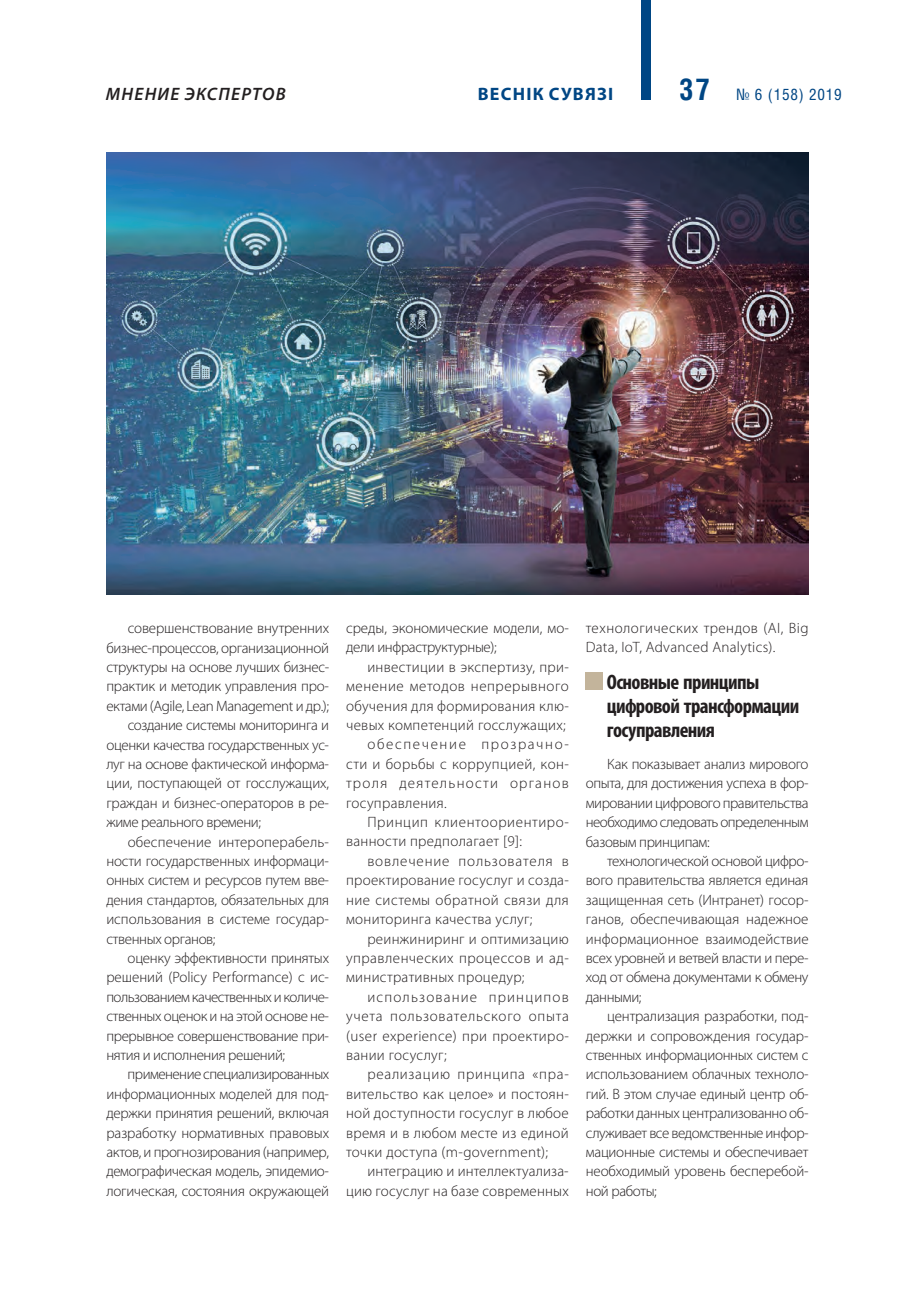
<style>
.page{position:relative;width:915px;height:1306px;background:#fff}
.page>*{position:absolute;margin:0;border:0;box-sizing:border-box;transform-origin:0 0}
._000_Podzagolovok_Ne{font:700 condensed 21px/24px "Myriad Pro";letter-spacing:-.03em;color:#231f20}
.t1{font:italic 600 18px "Myriad Pro";letter-spacing:.07em;color:#231f20}
.t2{font:700 18px "Myriad Pro";letter-spacing:.07em;color:#004684}
.t3{font:15.75px "Helios Cond C";letter-spacing:.05em;color:#004684}
._000_Text_OSNOV{font:300 15px/19.4px "Myriad Pro";color:#231f20;text-align:justify}
._000_Text_OSNOV-2{font:300 15px/19.4px "Myriad Pro";letter-spacing:.02em;color:#231f20}
._000_Text_OSNOV-3{font:300 15px/19.4px "Myriad Pro";letter-spacing:.035em;color:#231f20}
.s1{font-weight:700;font-size:30px}
</style>
<div class="page">
<div style="left:585px;top:672px;width:17px;height:17px;background:#c3b49b"></div>
<img style="left:106px;top:153px;width:702px;height:442px">
<div style="left:641px;top:0;width:10px;height:100px;background:#004684"></div>
<p class="t1" style="left:106px;top:82px;width:181px">МНЕНИЕ ЭКСПЕРТОВ</p>
<p class="t2" style="left:477px;top:82px;width:137px">ВЕСНIК СУВЯЗI</p>
<p class="t3" style="left:678px;top:84px;width:164px"><span class="s1">37</span> № 6 (158) 2019</p>
<p class="_000_Text_OSNOV" style="left:106px;top:618px;width:224px;text-indent:21px">совершенствование внутренних бизнес-процессов, организационной структуры на основе лучших бизнес&shy;практик и методик управления про&shy;ектами (Аgile, Lean Management и др.);</p>
<p class="_000_Text_OSNOV" style="left:106px;top:715px;width:224px;text-indent:21px">создание системы мониторинга и оценки качества государственных ус&shy;луг на основе фактической информа&shy;ции, поступающей от госслужащих, граждан и бизнес-операторов в ре&shy;жиме реального времени;</p>
<p class="_000_Text_OSNOV" style="left:106px;top:832px;width:224px;text-indent:21px">обеспечение интероперабель&shy;ности государственных информаци&shy;онных систем и ресурсов путем вве&shy;дения стандартов, обязательных для использования в системе государ&shy;ственных органов;</p>
<p class="_000_Text_OSNOV" style="left:106px;top:948px;width:224px;text-indent:21px">оценку эффективности принятых решений (Policy Performance) с ис&shy;пользованием качественных и количе&shy;ственных оценок и на этой основе не&shy;прерывное совершенствование при&shy;нятия и исполнения решений;</p>
<p class="_000_Text_OSNOV" style="left:106px;top:1064px;width:224px;text-indent:21px">применение специализированных информационных моделей для под&shy;держки принятия решений, включая разработку нормативных правовых актов, и прогнозирования (например, демографическая модель, эпидемио&shy;логическая, состояния окружающей</p>
<p class="_000_Text_OSNOV" style="left:346px;top:618px;width:224px">среды, экономические модели, мо&shy;дели инфраструктурные);</p>
<p class="_000_Text_OSNOV" style="left:346px;top:657px;width:224px;text-indent:21px">инвестиции в экспертизу, при&shy;менение методов непрерывного обучения для формирования клю&shy;чевых компетенций госслужащих;</p>
<p class="_000_Text_OSNOV" style="left:346px;top:735px;width:224px;text-indent:21px">обеспечение прозрачно&shy;сти и борьбы с коррупцией, кон&shy;троля деятельности органов госуправления.</p>
<p class="_000_Text_OSNOV-3" style="left:346px;top:812px;width:224px;text-indent:21px">Принцип клиентоориентиро&shy;ванности предполагает [9]:</p>
<p class="_000_Text_OSNOV" style="left:346px;top:851px;width:224px;text-indent:21px">вовлечение пользователя в проектирование госуслуг и созда&shy;ние системы обратной связи для мониторинга качества услуг;</p>
<p class="_000_Text_OSNOV" style="left:346px;top:929px;width:224px;text-indent:21px">реинжиниринг и оптимизацию управленческих процессов и ад&shy;министративных процедур;</p>
<p class="_000_Text_OSNOV" style="left:346px;top:987px;width:224px;text-indent:21px">использование принципов учета пользовательского опыта (user experience) при проектиро&shy;вании госуслуг;</p>
<p class="_000_Text_OSNOV" style="left:346px;top:1064px;width:224px;text-indent:21px">реализацию принципа «пра&shy;вительство как целое» и постоян&shy;ной доступности госуслуг в любое время и в любом месте из единой точки доступа (m-government);</p>
<p class="_000_Text_OSNOV" style="left:346px;top:1161px;width:224px;text-align:right">интеграцию и интеллектуализа&shy;цию госуслуг на базе современных</p>
<p class="_000_Text_OSNOV-2" style="left:585px;top:618px;width:224px">технологических трендов (AI, Big<br>Data, IoT, Advanced Analytics).</p>
<p class="_000_Podzagolovok_Ne" style="left:606px;top:670px;width:194px">Основные принципы цифровой трансформации госуправления</p>
<p class="_000_Text_OSNOV" style="left:585px;top:754px;width:224px;text-indent:21px">Как показывает анализ мирового опыта, для достижения успеха в фор&shy;мировании цифрового правительства необходимо следовать определенным базовым принципам:</p>
<p class="_000_Text_OSNOV" style="left:585px;top:851px;width:224px;text-indent:21px">технологической основой цифро&shy;вого правительства является единая защищенная сеть (Интранет) госор&shy;ганов, обеспечивающая надежное информационное взаимодействие всех уровней и ветвей власти и пере&shy;ход от обмена документами к обмену данными;</p>
<p class="_000_Text_OSNOV" style="left:585px;top:1006px;width:224px;text-indent:21px">централизация разработки, под&shy;держки и сопровождения государ&shy;ственных информационных систем с использованием облачных техноло&shy;гий. В этом случае единый центр об&shy;работки данных централизованно об&shy;служивает все ведомственные инфор&shy;мационные системы и обеспечивает необходимый уровень бесперебой&shy;ной работы;</p>
</div>
